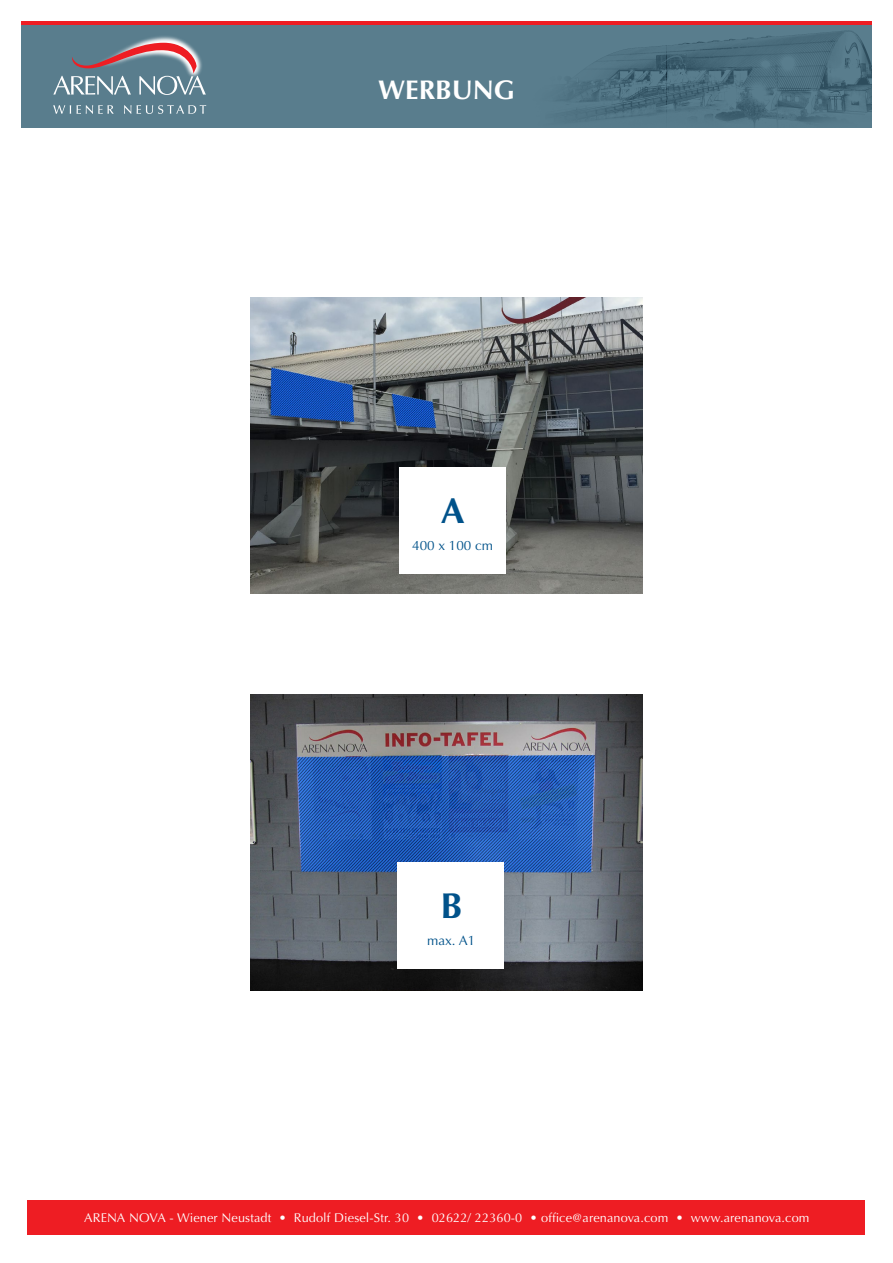
<style>
.page{position:relative;width:893px;height:1263px;background:#fff}
.page>*{position:absolute;margin:0;border:0;box-sizing:border-box;transform-origin:0 0}
.t1{font:700 36px "Optima";color:#00528a}
.t2{font:700 27px "Optima";color:#fff}
.t3{font:13.5px "Optima";color:#00528a}
.t4{font:12.75px "Optima";letter-spacing:.01em;color:#fff}
</style>
<div class="page">
<img style="left:250px;top:298px;width:393px;height:296px">
<div style="left:399px;top:468px;width:106px;height:106px;background:#fff"></div>
<img style="left:250px;top:694px;width:393px;height:296px">
<div style="left:397px;top:862px;width:107px;height:106px;background:#fff"></div>
<div style="left:21px;top:21px;width:851px;height:107px;background:#597d8d"></div>
<hr style="left:21px;top:21px;width:851px;height:4px;background:#ee1d23">
<img style="left:666px;top:30px;width:206px;height:96px">
<img style="left:560px;top:45px;width:106px;height:76px">
<img style="left:136px;top:36px;width:51px;height:7px">
<svg style="left:53px;top:105px;width:18px;height:9px"></svg>
<svg style="left:77px;top:105px;width:37px;height:9px"></svg>
<svg style="left:124px;top:105px;width:7px;height:9px"></svg>
<svg style="left:137px;top:105px;width:69px;height:9px"></svg>
<svg style="left:53px;top:43px;width:153px;height:52px"></svg>
<div style="left:28px;top:1200px;width:837px;height:35px;background:#ee1d23"></div>
<h2 class="t2" style="left:378px;top:74px;width:138px">WERBUNG</h2>
<h1 class="t1" style="left:441px;top:490px;width:26px">A</h1>
<p class="t3" style="left:412px;top:538px;width:83px">400 x 100 cm</p>
<h1 class="t1" style="left:440px;top:884px;width:23px">B</h1>
<p class="t3" style="left:427px;top:932px;width:50px">max. A1</p>
<p class="t4" style="left:84px;top:1210px;width:727px">ARENA NOVA - Wiener Neustadt • Rudolf Diesel-Str. 30 • 02622/ 22360-0 • office@arenanova.com • www.arenanova.com</p>
</div>
